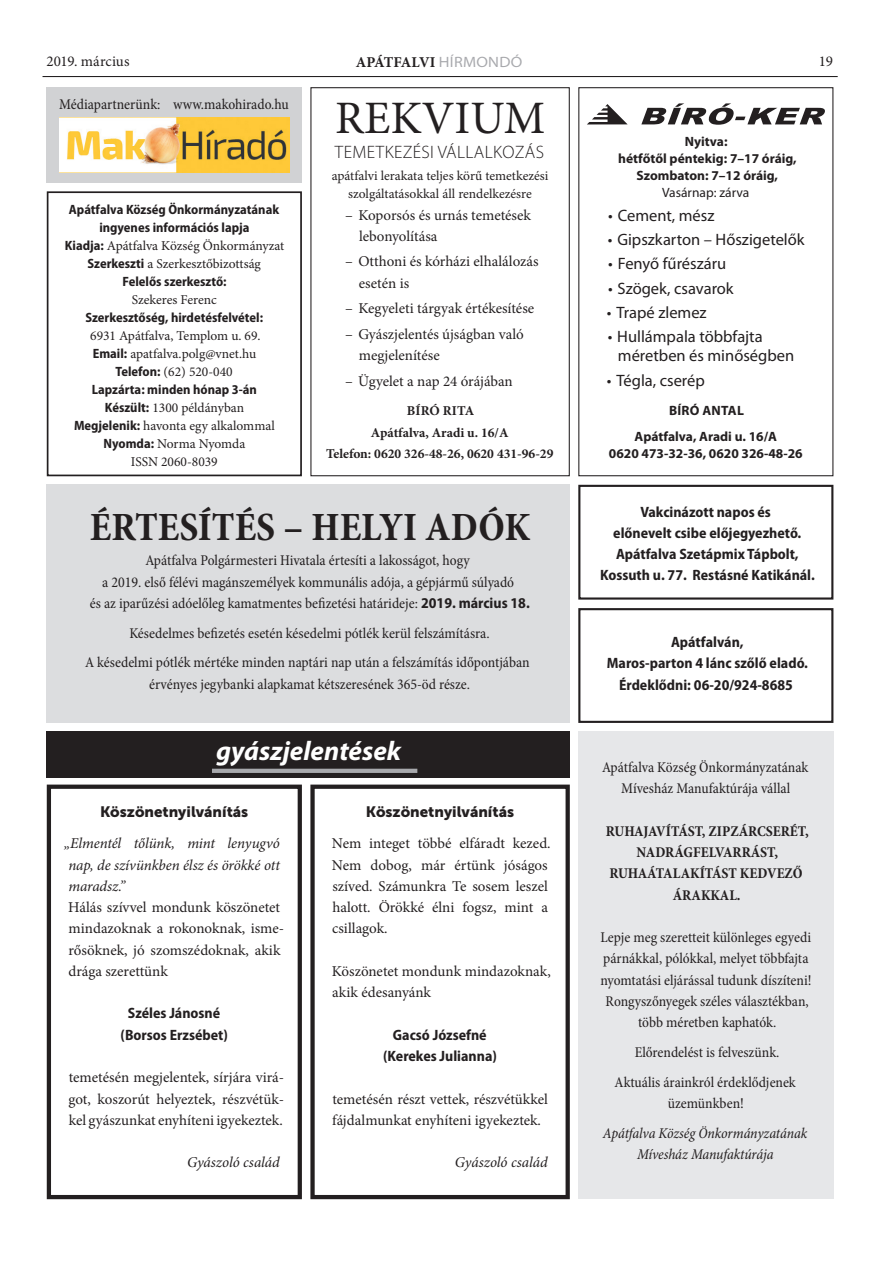
<style>
.page{position:relative;width:893px;height:1263px;background:#fff}
.page>*{position:absolute;margin:0;border:0;box-sizing:border-box;transform-origin:0 0}
.t1{font:46.5px "Minion Pro";color:#231f20}
.cím{font:700 condensed 40.5px "Minion Pro";color:#231f20}
.t2{font:italic 700 27px "Myriad Pro";color:#fff}
.t3{font:300 18px "Myriad Pro";letter-spacing:.02em;color:#231f20}
.t4{font:16.5px/19.8px "Myriad Pro";color:#231f20}
.t5{font:condensed 15px/21.3px "Minion Pro";color:#231f20;text-align:center}
.t6{font:15px/21.3px "Minion Pro";color:#231f20}
.t7{font:700 semi-condensed 15px/21.3px "Myriad Pro";color:#231f20;text-align:center}
.aláírás{font:italic 15px/21.3px "Minion Pro";letter-spacing:-.005em;color:#231f20;text-align:justify}
.t8{font:700 condensed 15px/21.3px "Minion Pro";color:#231f20;text-align:center}
.t9{font:italic condensed 15px/21.3px "Minion Pro";letter-spacing:-.01em;color:#231f20;text-align:center}
.bevezető{font:15px "Museo Sans 900";color:#231f20}
.t10{font:700 15px "Minion Pro";letter-spacing:-.025em;color:#231f20}
.t11{font:13.5px/18px "Minion Pro";color:#231f20;text-align:center}
.t12{font:700 semi-condensed 13.5px/18px "Myriad Pro";color:#231f20;text-align:center}
.t13{font:700 13.5px/17px "Myriad Pro";color:#231f20;text-align:center}
.t14{font:700 13.5px "Minion Pro";color:#231f20}
.t15{font:13.5px "Myriad Pro";color:#231f20}
.t16{font:700 13.5px "Myriad Pro";letter-spacing:.02em;color:#231f20}
.s1{font-family:"Myriad Pro";font-weight:400;font-stretch:semi-expanded;color:#a8a9ad}
.s2{font-family:"Myriad Pro";font-weight:700;font-stretch:semi-condensed}
.s3{font-family:"Minion Pro";font-weight:400;font-stretch:normal}
</style>
<div class="page">
<hr style="left:43px;top:76px;width:795px;height:1px;background:#231f20">
<div style="left:310px;top:87px;width:260px;height:389px;border:1px solid #231f20"></div>
<svg style="left:587px;top:104px;width:40px;height:20px"></svg>
<svg style="left:641px;top:103px;width:184px;height:22px"></svg>
<div style="left:578px;top:87px;width:255px;height:389px;border:1px solid #231f20"></div>
<div style="left:47px;top:191px;width:255px;height:285px;border:2px solid #231f20"></div>
<div style="left:47px;top:87px;width:255px;height:96px;background:#d1d2d4"></div>
<img style="left:60px;top:117px;width:229px;height:55px">
<div style="left:47px;top:485px;width:523px;height:238px;background:#dcdddf"></div>
<div style="left:578px;top:731px;width:255px;height:468px;background:#e6e7e9"></div>
<div style="left:578px;top:485px;width:255px;height:115px;border:2px solid #231f20"></div>
<div style="left:578px;top:608px;width:255px;height:115px;border:2px solid #231f20"></div>
<div style="left:47px;top:731px;width:523px;height:47px;background:#231f20"></div>
<hr style="left:212px;top:769px;width:205px;height:4px;background:#a8a9ad">
<div style="left:47px;top:784px;width:255px;height:415px;border:4px solid #231f20"></div>
<div style="left:310px;top:784px;width:260px;height:415px;border:4px solid #231f20"></div>
<p class="t6" style="left:47px;top:51px;width:85px">2019. március</p>
<p class="t10" style="left:356px;top:51px;width:168px">APÁTFALVI <span class="s1">HÍRMONDÓ</span></p>
<p class="t6" style="left:819px;top:51px;width:16px">19</p>
<p class="t1" style="left:335px;top:87px;width:212px">REKVIUM</p>
<p class="t3" style="left:335px;top:141px;width:211px">TEMETKEZÉSI VÁLLALKOZÁS</p>
<p class="t11" style="left:332px;top:167px;width:218px">apátfalvi lerakata teljes körű temetkezési szolgáltatásokkal áll rendelkezésre</p>
<p class="t6" style="left:359px;top:204px;width:173px;text-indent:-14px">– Koporsós és urnás temetések lebonyolítása</p>
<p class="t6" style="left:359px;top:251px;width:181px;text-indent:-14px">– Otthoni és kórházi elhalálozás esetén is</p>
<p class="t6" style="left:345px;top:298px;width:191px">– Kegyeleti tárgyak értékesítése</p>
<p class="t6" style="left:359px;top:323px;width:167px;text-indent:-14px">– Gyászjelentés újságban való megjelenítése</p>
<p class="t6" style="left:345px;top:370px;width:169px">– Ügyelet a nap 24 órájában</p>
<p class="t14" style="left:407px;top:401px;width:69px">BÍRÓ RITA</p>
<p class="t14" style="left:371px;top:423px;width:139px">Apátfalva, Aradi u. 16/A</p>
<p class="t14" style="left:326px;top:444px;width:229px">Telefon: 0620 326-48-26, 0620 431-96-29</p>
<p class="t5" style="left:59px;top:94px;width:231px">Médiapartnerünk: www.makohirado.hu</p>
<p class="t13" style="left:618px;top:133px;width:180px">Nyitva:<br>hétfőtől péntekig: 7–17 óráig,</p>
<p class="t13" style="left:636px;top:167px;width:143px">Szombaton: 7–12 óráig,</p>
<p class="t15" style="left:662px;top:184px;width:89px">Vasárnap: zárva</p>
<p class="t4" style="left:608px;top:206px;width:108px">• Cement, mész</p>
<p class="t4" style="left:608px;top:230px;width:198px">• Gipszkarton – Hőszigetelők</p>
<p class="t4" style="left:608px;top:254px;width:119px">• Fenyő fűrészáru</p>
<p class="t4" style="left:608px;top:278px;width:127px">• Szögek, csavarok</p>
<p class="t4" style="left:607px;top:302px;width:101px">• Trapé zlemez</p>
<p class="t4" style="left:618px;top:326px;width:178px;text-indent:-10px">• Hullámpala többfajta méretben és minőségben</p>
<p class="t4" style="left:607px;top:370px;width:99px">• Tégla, cserép</p>
<p class="t16" style="left:669px;top:402px;width:76px">BÍRÓ ANTAL</p>
<p class="t13" style="left:635px;top:427px;width:144px">Apátfalva, Aradi u. 16/A</p>
<p class="t13" style="left:609px;top:444px;width:195px">0620 473-32-36, 0620 326-48-26</p>
<p class="t12" style="left:69px;top:200px;width:212px">Apátfalva Község Önkormányzatának ingyenes információs lapja</p>
<p class="t11" style="left:65px;top:237px;width:221px"><span class="s2">Kiadja:</span> Apátfalva Község Önkormányzat</p>
<p class="t11" style="left:88px;top:255px;width:175px"><span class="s2">Szerkeszti</span> a Szerkesztőbizottság</p>
<p class="t12" style="left:122px;top:272px;width:106px">Felelős szerkesztő:<br><span class="s3">Szekeres Ferenc</span></p>
<p class="t12" style="left:86px;top:308px;width:179px">Szerkesztőség, hirdetésfelvétel:<br><span class="s3">6931 Apátfalva, Templom u. 69.</span></p>
<p class="t11" style="left:93px;top:345px;width:165px"><span class="s2">Email:</span> apatfalva.polg@vnet.hu</p>
<p class="t11" style="left:116px;top:363px;width:119px"><span class="s2">Telefon:</span> (62) 520-040</p>
<p class="t12" style="left:92px;top:380px;width:167px">Lapzárta: minden hónap 3-án</p>
<p class="t11" style="left:105px;top:399px;width:141px"><span class="s2">Készült:</span> 1300 példányban</p>
<p class="t11" style="left:74px;top:417px;width:202px"><span class="s2">Megjelenik:</span> havonta egy alkalommal</p>
<p class="t11" style="left:104px;top:435px;width:143px"><span class="s2">Nyomda:</span> Norma Nyomda</p>
<p class="t11" style="left:131px;top:453px;width:88px">ISSN 2060-8039</p>
<p class="cím" style="left:90px;top:499px;width:442px">ÉRTESÍTÉS – HELYI ADÓK</p>
<p class="t5" style="left:90px;top:550px;width:441px">Apátfalva Polgármesteri Hivatala értesíti a lakosságot, hogy<br>a 2019. első félévi magánszemélyek kommunális adója, a gépjármű súlyadó<br>és az iparűzési adóelőleg kamatmentes befizetési határideje: <span class="s2">2019. március 18.</span></p>
<p class="t5" style="left:129px;top:622px;width:362px">Késedelmes befizetés esetén késedelmi pótlék kerül felszámításra.</p>
<p class="t5" style="left:85px;top:652px;width:446px">A késedelmi pótlék mértéke minden naptári nap után a felszámítás időpontjában érvényes jegybanki alapkamat kétszeresének 365-öd része.</p>
<h3 class="t2" style="left:216px;top:733px;width:186px">gyászjelentések</h3>
<p class="bevezető" style="left:100px;top:803px;width:150px">Köszönetnyilvánítás</p>
<p class="aláírás" style="left:64px;top:833px;width:217px">„Elmentél tőlünk, mint lenyugvó nap, de szívünkben élsz és örökké ott maradsz.”</p>
<p class="t6" style="left:68px;top:897px;width:217px">Hálás szívvel mondunk köszönetet mindazoknak a rokonoknak, isme&shy;rősöknek, jó szomszédoknak, akik drága szerettünk</p>
<p class="t7" style="left:128px;top:1002px;width:94px">Széles Jánosné</p>
<p class="t7" style="left:121px;top:1023px;width:109px">(Borsos Erzsébet)</p>
<p class="t6" style="left:69px;top:1067px;width:217px;text-align:justify">temetésén megjelentek, sírjára virá&shy;got, koszorút helyeztek, részvétük&shy;kel gyászunkat enyhíteni igyekeztek.</p>
<p class="aláírás" style="left:187px;top:1152px;width:94px">Gyászoló család</p>
<p class="bevezető" style="left:366px;top:803px;width:150px">Köszönetnyilvánítás</p>
<p class="t6" style="left:332px;top:833px;width:220px">Nem integet többé elfáradt kezed.<br>Nem dobog, már értünk jóságos szíved. Számunkra Te sosem leszel halott. Örökké élni fogsz, mint a csillagok.</p>
<p class="t6" style="left:332px;top:960px;width:220px">Köszönetet mondunk mindazoknak, akik édesanyánk</p>
<p class="t7" style="left:393px;top:1023px;width:95px">Gacsó Józsefné</p>
<p class="t7" style="left:383px;top:1045px;width:115px">(Kerekes Julianna)</p>
<p class="t6" style="left:332px;top:1088px;width:217px">temetésén részt vettek, részvétükkel fájdalmunkat enyhíteni igyekeztek.</p>
<p class="aláírás" style="left:455px;top:1152px;width:94px">Gyászoló család</p>
<p class="t7" style="left:613px;top:500px;width:190px">Vakcinázott napos és előnevelt csibe előjegyezhető.</p>
<p class="t7" style="left:600px;top:543px;width:216px">Apátfalva Szetápmix Tápbolt,<br>Kossuth u. 77. Restásné Katikánál.</p>
<p class="t7" style="left:607px;top:631px;width:203px">Apátfalván,<br>Maros-parton 4 lánc szőlő eladó.</p>
<p class="t7" style="left:619px;top:673px;width:175px">Érdeklődni: 06-20/924-8685</p>
<p class="t5" style="left:602px;top:757px;width:208px">Apátfalva Község Önkormányzatának<br>Mívesház Manufaktúrája vállal</p>
<p class="t8" style="left:606px;top:820px;width:204px">RUHAJAVÍTÁST, ZIPZÁRCSERÉT,<br>NADRÁGFELVARRÁST,<br>RUHAÁTALAKÍTÁST KEDVEZŐ<br>ÁRAKKAL.</p>
<p class="t5" style="left:600px;top:927px;width:213px;text-align:left">Lepje meg szeretteit különleges egyedi párnákkal, pólókkal, melyet többfajta nyomtatási eljárással tudunk díszíteni!</p>
<p class="t5" style="left:606px;top:991px;width:205px">Rongyszőnyegek széles választékban, több méretben kaphatók.</p>
<p class="t5" style="left:635px;top:1042px;width:146px">Előrendelést is felveszünk.</p>
<p class="t5" style="left:615px;top:1071px;width:183px">Aktuális árainkról érdeklődjenek üzemünkben!</p>
<p class="t9" style="left:603px;top:1122px;width:206px">Apátfalva Község Önkormányzatának<br>Mívesház Manufaktúrája</p>
</div>
